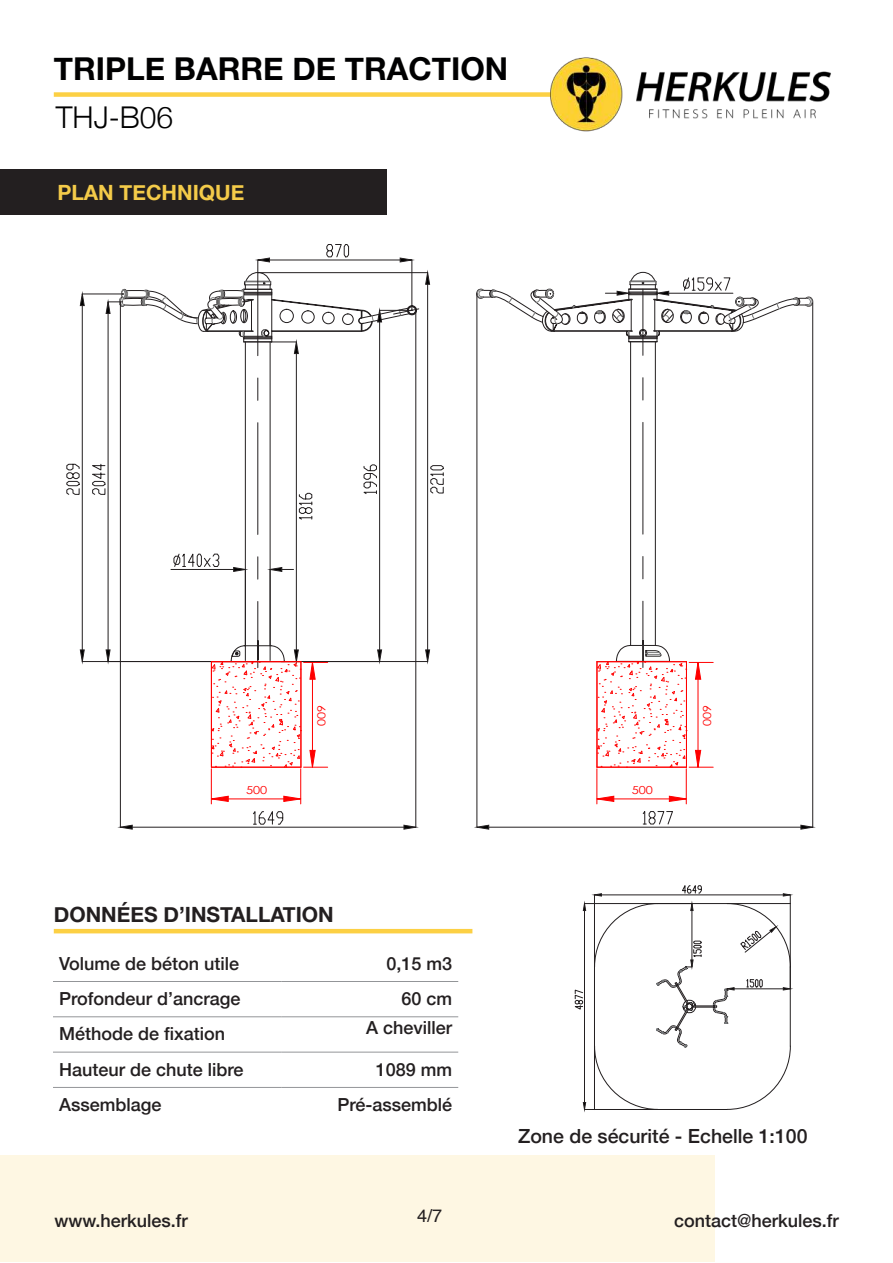
<style>
.page{position:relative;width:893px;height:1263px;background:#fff}
.page>*{position:absolute;margin:0;border:0;box-sizing:border-box;transform-origin:0 0}
.t1{font:700 31.5px "Helvetica Neue";color:#000001}
.t2{font:300 30px "Helvetica Neue";color:#000001}
.t3{font:700 21px "Helvetica Neue";color:#231f20}
.t4{font:700 21px "Helvetica Neue";color:#f4cb49}
.t5{font:500 19.5px "Helvetica Neue";color:#231f20}
.t6{font:500 18px "Helvetica Neue";color:#231f20}
.t7{font:18px "Helvetica";color:#231f20}
.t8{font:11.1px "Century Gothic";color:#f00;scale:1.15 1}
.t9{font:11.1px "Century Gothic";color:#f00;scale:1.14 1}
</style>
<div class="page">
<div style="left:0;top:1156px;width:715px;height:106px;background:#fef7e3"></div>
<div style="left:54px;top:92px;width:504px;height:5px;background:#fcd044"></div>
<img style="left:545px;top:57px;width:286px;height:75px">
<svg style="left:575px;top:885px;width:218px;height:227px"></svg>
<hr style="left:270px;top:342px;width:1px;height:304px;background:#231f20">
<hr style="left:245px;top:342px;width:1px;height:304px;background:#231f20">
<hr style="left:258px;top:272px;width:170px;height:1px;background:#231f20">
<hr style="left:281px;top:661px;width:147px;height:1px;background:#231f20">
<hr style="left:427px;top:284px;width:1px;height:366px;background:#231f20">
<svg style="left:425px;top:272px;width:5px;height:13px"></svg>
<svg style="left:425px;top:649px;width:5px;height:13px"></svg>
<svg style="left:428px;top:465px;width:16px;height:29px"></svg>
<hr style="left:296px;top:354px;width:1px;height:296px;background:#231f20">
<svg style="left:296px;top:492px;width:17px;height:28px"></svg>
<hr style="left:171px;top:569px;width:63px;height:1px;background:#231f20">
<svg style="left:269px;top:567px;width:24px;height:5px"></svg>
<svg style="left:233px;top:567px;width:13px;height:5px"></svg>
<svg style="left:173px;top:553px;width:47px;height:14px"></svg>
<hr style="left:379px;top:322px;width:1px;height:328px;background:#231f20">
<svg style="left:377px;top:649px;width:5px;height:12px"></svg>
<svg style="left:363px;top:464px;width:14px;height:30px"></svg>
<hr style="left:82px;top:293px;width:42px;height:1px;background:#231f20">
<hr style="left:82px;top:661px;width:175px;height:1px;background:#231f20">
<hr style="left:82px;top:306px;width:1px;height:344px;background:#231f20">
<svg style="left:80px;top:293px;width:5px;height:13px"></svg>
<svg style="left:80px;top:649px;width:5px;height:13px"></svg>
<svg style="left:66px;top:463px;width:14px;height:32px"></svg>
<hr style="left:108px;top:313px;width:1px;height:337px;background:#231f20">
<svg style="left:105px;top:649px;width:6px;height:12px"></svg>
<svg style="left:92px;top:463px;width:14px;height:32px"></svg>
<hr style="left:258px;top:289px;width:1px;height:67px;background:#231f20">
<svg style="left:258px;top:378px;width:1px;height:22px"></svg>
<hr style="left:258px;top:423px;width:1px;height:111px;background:#231f20">
<svg style="left:258px;top:557px;width:1px;height:22px"></svg>
<hr style="left:258px;top:601px;width:1px;height:67px;background:#231f20">
<svg style="left:105px;top:244px;width:314px;height:110px"></svg>
<hr style="left:655px;top:342px;width:1px;height:303px;background:#231f20">
<hr style="left:630px;top:342px;width:1px;height:303px;background:#231f20">
<svg style="left:476px;top:272px;width:337px;height:70px"></svg>
<hr style="left:643px;top:289px;width:1px;height:66px;background:#231f20">
<svg style="left:643px;top:378px;width:1px;height:22px"></svg>
<hr style="left:643px;top:422px;width:1px;height:112px;background:#231f20">
<svg style="left:643px;top:556px;width:1px;height:23px"></svg>
<hr style="left:643px;top:601px;width:1px;height:66px;background:#231f20">
<hr style="left:415px;top:310px;width:1px;height:517px;background:#231f20">
<hr style="left:120px;top:302px;width:1px;height:525px;background:#231f20">
<hr style="left:132px;top:827px;width:272px;height:1px;background:#231f20">
<svg style="left:403px;top:824px;width:14px;height:6px"></svg>
<svg style="left:120px;top:824px;width:13px;height:6px"></svg>
<svg style="left:253px;top:811px;width:31px;height:14px"></svg>
<hr style="left:476px;top:294px;width:1px;height:533px;background:#231f20">
<hr style="left:812px;top:303px;width:1px;height:524px;background:#231f20">
<hr style="left:489px;top:827px;width:312px;height:1px;background:#231f20">
<svg style="left:476px;top:824px;width:13px;height:6px"></svg>
<svg style="left:800px;top:824px;width:13px;height:6px"></svg>
<svg style="left:642px;top:811px;width:31px;height:14px"></svg>
<hr style="left:211px;top:798px;width:90px;height:1px;background:#f00">
<hr style="left:300px;top:769px;width:1px;height:35px;background:#f00">
<hr style="left:211px;top:769px;width:1px;height:35px;background:#f00">
<svg style="left:283px;top:795px;width:19px;height:7px"></svg>
<svg style="left:211px;top:795px;width:18px;height:7px"></svg>
<svg style="left:211px;top:641px;width:117px;height:127px"></svg>
<hr style="left:597px;top:798px;width:89px;height:1px;background:#f00">
<hr style="left:686px;top:769px;width:1px;height:35px;background:#f00">
<hr style="left:596px;top:769px;width:1px;height:35px;background:#f00">
<svg style="left:669px;top:795px;width:18px;height:7px"></svg>
<svg style="left:596px;top:795px;width:18px;height:7px"></svg>
<svg style="left:596px;top:640px;width:117px;height:128px"></svg>
<div style="left:0;top:169px;width:387px;height:45px;background:#231f20"></div>
<hr style="left:54px;top:929px;width:418px;height:4px;background:#fcd044">
<hr style="left:53px;top:981px;width:229px;height:1px;background:#939598">
<hr style="left:282px;top:981px;width:176px;height:1px;background:#939598">
<hr style="left:53px;top:1016px;width:229px;height:1px;background:#939598">
<hr style="left:282px;top:1016px;width:176px;height:1px;background:#939598">
<hr style="left:53px;top:1052px;width:229px;height:1px;background:#939598">
<hr style="left:282px;top:1052px;width:176px;height:1px;background:#939598">
<hr style="left:53px;top:1087px;width:229px;height:1px;background:#939598">
<hr style="left:282px;top:1087px;width:176px;height:1px;background:#939598">
<h1 class="t1" style="left:54px;top:44px;width:456px">TRIPLE BARRE DE TRACTION</h1>
<h2 class="t2" style="left:56px;top:93px;width:119px">THJ-B06</h2>
<p class="t4" style="left:57px;top:176px;width:189px">PLAN TECHNIQUE</p>
<p class="t8" style="left:246px;top:782px;width:20px">500</p>
<p class="t9" style="left:329px;top:705px;width:20px;rotate:90deg">600</p>
<p class="t3" style="left:54px;top:898px;width:282px">DONNÉES D’INSTALLATION</p>
<p class="t6" style="left:59px;top:949px;width:182px">Volume de béton utile</p>
<p class="t6" style="left:387px;top:949px;width:67px">0,15 m3</p>
<p class="t6" style="left:59px;top:984px;width:183px">Profondeur d’ancrage</p>
<p class="t6" style="left:402px;top:984px;width:52px">60 cm</p>
<p class="t6" style="left:59px;top:1019px;width:168px">Méthode de fixation</p>
<p class="t6" style="left:366px;top:1013px;width:88px">A cheviller</p>
<p class="t6" style="left:59px;top:1055px;width:186px">Hauteur de chute libre</p>
<p class="t6" style="left:376px;top:1055px;width:78px">1089 mm</p>
<p class="t6" style="left:59px;top:1090px;width:104px">Assemblage</p>
<p class="t6" style="left:337px;top:1090px;width:116px">Pré-assemblé</p>
<p class="t8" style="left:632px;top:782px;width:20px">500</p>
<p class="t9" style="left:715px;top:705px;width:20px;rotate:90deg">600</p>
<p class="t5" style="left:518px;top:1120px;width:291px">Zone de sécurité - Echelle 1:100</p>
<p class="t6" style="left:54px;top:1206px;width:135px">www.herkules.fr</p>
<p class="t7" style="left:417px;top:1202px;width:27px">4/7</p>
<p class="t6" style="left:674px;top:1206px;width:166px">contact@herkules.fr</p>
</div>
